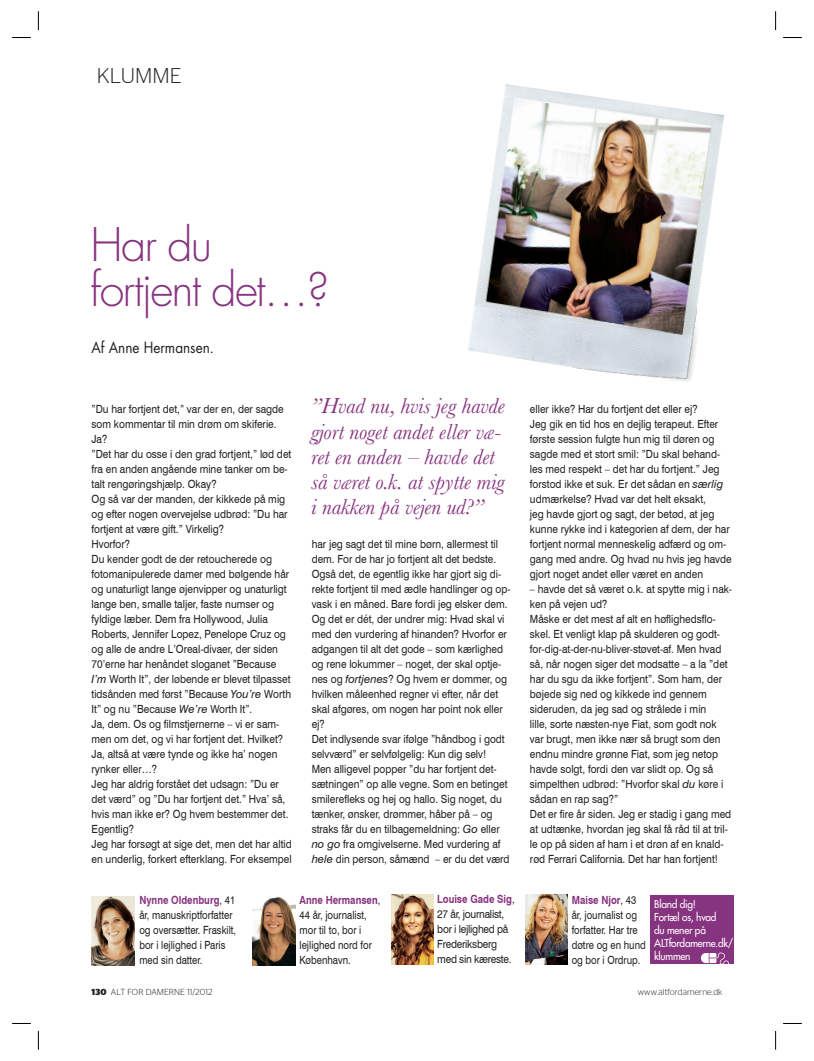
<style>
.page{position:relative;width:814px;height:1061px;background:#fff}
.page>*{position:absolute;margin:0;border:0;box-sizing:border-box;transform-origin:0 0}
.t1{font:300 45px/45px "Futura Std";letter-spacing:-.04em;color:#873480}
.t2{font:italic 22.5px/25px "Baskerville MT Std";color:#873480}
.t3{font:300 21.25px "Stag Sans";letter-spacing:.005em;color:#231f20}
.t4{font:15px "Futura Std";color:#231f20;scale:.9 1}
.t5{font:11.25px/15px "Swiss 721 BT";color:#231f20;scale:.9 1}
.t6{font:11.25px/15px "Swiss 721 BT";color:#231f20;scale:.85 1}
.t7{font:11.25px/15px "Swiss 721 BT";letter-spacing:-.025em;color:#231f20;scale:.85 1}
.t8{font:500 10.62px/13.1px "Futura Std";letter-spacing:-.025em;color:#fff;scale:.95 1}
.t9{font:300 8.75px "Stag Sans";letter-spacing:.01em;color:#231f20}
.s1{font-style:italic}
.s2{font-weight:700;color:#873480}
.s3{font-weight:700}
</style>
<div class="page">
<div style="left:650px;top:895px;width:83px;height:68px;background:#873480"></div>
<img style="left:699px;top:947px;width:35px;height:17px">
<img style="left:252px;top:896px;width:43px;height:68px">
<img style="left:525px;top:894px;width:43px;height:70px">
<img style="left:92px;top:896px;width:42px;height:68px">
<img style="left:391px;top:894px;width:42px;height:70px">
<img style="left:468px;top:84px;width:256px;height:297px">
<svg style="left:12px;top:37px;width:19px;height:1px"></svg>
<svg style="left:783px;top:37px;width:19px;height:1px"></svg>
<svg style="left:38px;top:11px;width:1px;height:19px"></svg>
<svg style="left:38px;top:1031px;width:1px;height:18px"></svg>
<svg style="left:775px;top:11px;width:1px;height:19px"></svg>
<svg style="left:775px;top:1031px;width:1px;height:18px"></svg>
<h3 class="t3" style="left:97px;top:64px;width:86px">kLuMME</h3>
<h1 class="t1" style="left:91px;top:223px;width:240px">Har du fortjent det…?</h1>
<h3 class="t4" style="left:92px;top:338px;width:137px">Af Anne Hermansen.</h3>
<p class="t5" style="left:92px;top:401px;width:224px">”Du har fortjent det,” var der en, der sagde som kommentar til min drøm om skiferie.<br>Ja?<br>”Det har du osse i den grad fortjent,” lød det fra en anden angående mine tanker om be&shy;talt rengøringshjælp. Okay?<br>Og så var der manden, der kikkede på mig og efter nogen overvejelse udbrød: ”Du har fortjent at være gift.” Virkelig?<br>Hvorfor?<br>Du kender godt de der retoucherede og fotomanipulerede damer med bølgende hår og unaturligt lange øjenvipper og unaturligt lange ben, smalle taljer, faste numser og fyldige læber. Dem fra Hollywood, Julia Roberts, Jennifer Lopez, Penelope Cruz og og alle de andre L’Oreal-divaer, der siden 70’erne har henåndet sloganet ”Because <span class="s1">I’m</span> Worth It”, der løbende er blevet tilpasset tidsånden med først ”Because <span class="s1">You’re</span> Worth It” og nu ”Because <span class="s1">We’re</span> Worth It”.<br>Ja, dem. Os og filmstjernerne – vi er sam&shy;men om det, og vi har fortjent det. Hvilket?<br>Ja, altså at være tynde og ikke ha’ nogen rynker eller…?<br>Jeg har aldrig forstået det udsagn: ”Du er det værd” og ”Du har fortjent det.” Hva’ så, hvis man ikke er? Og hvem bestemmer det.<br>Egentlig?<br>Jeg har forsøgt at sige det, men det har altid en underlig, forkert efterklang. For eksempel</p>
<h2 class="t2" style="left:311px;top:393px;width:195px">”Hvad nu, hvis jeg havde gjort noget andet eller væ&shy;ret en anden – havde det så været o.k. at spytte mig i nakken på vejen ud?”</h2>
<p class="t5" style="left:312px;top:536px;width:222px">har jeg sagt det til mine børn, allermest til dem. For de har jo fortjent alt det bedste.<br>Også det, de egentlig ikke har gjort sig di&shy;rekte fortjent til med ædle handlinger og op&shy;vask i en måned. Bare fordi jeg elsker dem.<br>Og det er dét, der undrer mig: Hvad skal vi med den vurdering af hinanden? Hvorfor er adgangen til alt det gode – som kærlighed og rene lokummer – noget, der skal optje&shy;nes og <span class="s1">fortjenes</span>? Og hvem er dommer, og hvilken måleenhed regner vi efter, når det skal afgøres, om nogen har point nok eller ej?<br>Det indlysende svar ifølge ”håndbog i godt selvværd” er selvfølgelig: Kun dig selv!<br>Men alligevel popper ”du har fortjent det&shy;sætningen” op alle vegne. Som en betinget smilerefleks og hej og hallo. Sig noget, du tænker, ønsker, drømmer, håber på – og straks får du en tilbagemeldning: <span class="s1">Go</span> eller <span class="s1">no go</span> fra omgivelserne. Med vurdering af <span class="s1">hele</span> din person, såmænd – er du det værd</p>
<p class="t5" style="left:530px;top:401px;width:226px">eller ikke? Har du fortjent det eller ej?<br>Jeg gik en tid hos en dejlig terapeut. Efter første session fulgte hun mig til døren og sagde med et stort smil: ”Du skal behand&shy;les med respekt – det har du fortjent.” Jeg forstod ikke et suk. Er det sådan en <span class="s1">særlig </span>udmærkelse? Hvad var det helt eksakt,<br>jeg havde gjort og sagt, der betød, at jeg kunne rykke ind i kategorien af dem, der har fortjent normal menneskelig adfærd og om&shy;gang med andre. Og hvad nu hvis jeg havde gjort noget andet eller været en anden</p>
<p class="t5" style="left:530px;top:581px;width:226px">– havde det så været o.k. at spytte mig i nak&shy;ken på vejen ud?<br>Måske er det mest af alt en høflighedsflo&shy;skel. Et venligt klap på skulderen og godt&shy;for-dig-at-der-nu-bliver-støvet-af. Men hvad så, når nogen siger det modsatte – a la ”det har du sgu da ikke fortjent”. Som ham, der bøjede sig ned og kikkede ind gennem sideruden, da jeg sad og strålede i min<br>lille, sorte næsten-nye Fiat, som godt nok var brugt, men ikke nær så brugt som den endnu mindre grønne Fiat, som jeg netop havde solgt, fordi den var slidt op. Og så simpelthen udbrød: ”Hvorfor skal <span class="s1">du</span> køre i sådan en rap sag?”<br>Det er fire år siden. Jeg er stadig i gang med at udtænke, hvordan jeg skal få råd til at tril&shy;le op på siden af ham i et drøn af en knald&shy;rød Ferrari California. Det har han fortjent!</p>
<p class="t6" style="left:139px;top:891px;width:115px"><span class="s2">Nynne Oldenburg</span>, 41 år, manuskriptforfatter og oversætter. Fraskilt, bor i lejlighed i Paris med sin datter.</p>
<p class="t7" style="left:437px;top:890px;width:92px"><span class="s2">Louise Gade Sig</span>,<br>27 år, journalist, bor i lejlighed på<br>Frederiksberg med sin kæreste.</p>
<p class="t9" style="left:92px;top:986px;width:122px"><span class="s3">130</span> ALT FOR DAMERNE 11/2012</p>
<p class="t9" style="left:638px;top:986px;width:86px">www.altfordamerne.dk</p>
<p class="t6" style="left:300px;top:891px;width:97px"><span class="s2">Anne Hermansen</span>,<br>44 år, journalist, mor til to, bor i lejlighed nord for<br>København.</p>
<p class="t6" style="left:572px;top:891px;width:89px"><span class="s2">Maise Njor</span>, 43 år, journalist og forfatter. Har tre døtre og en hund og bor i Ordrup.</p>
<p class="t8" style="left:654px;top:896px;width:85px">Bland dig!<br>Fortæl os, hvad<br>du mener på<br>ALTfordamerne.dk/ klummen</p>
</div>
